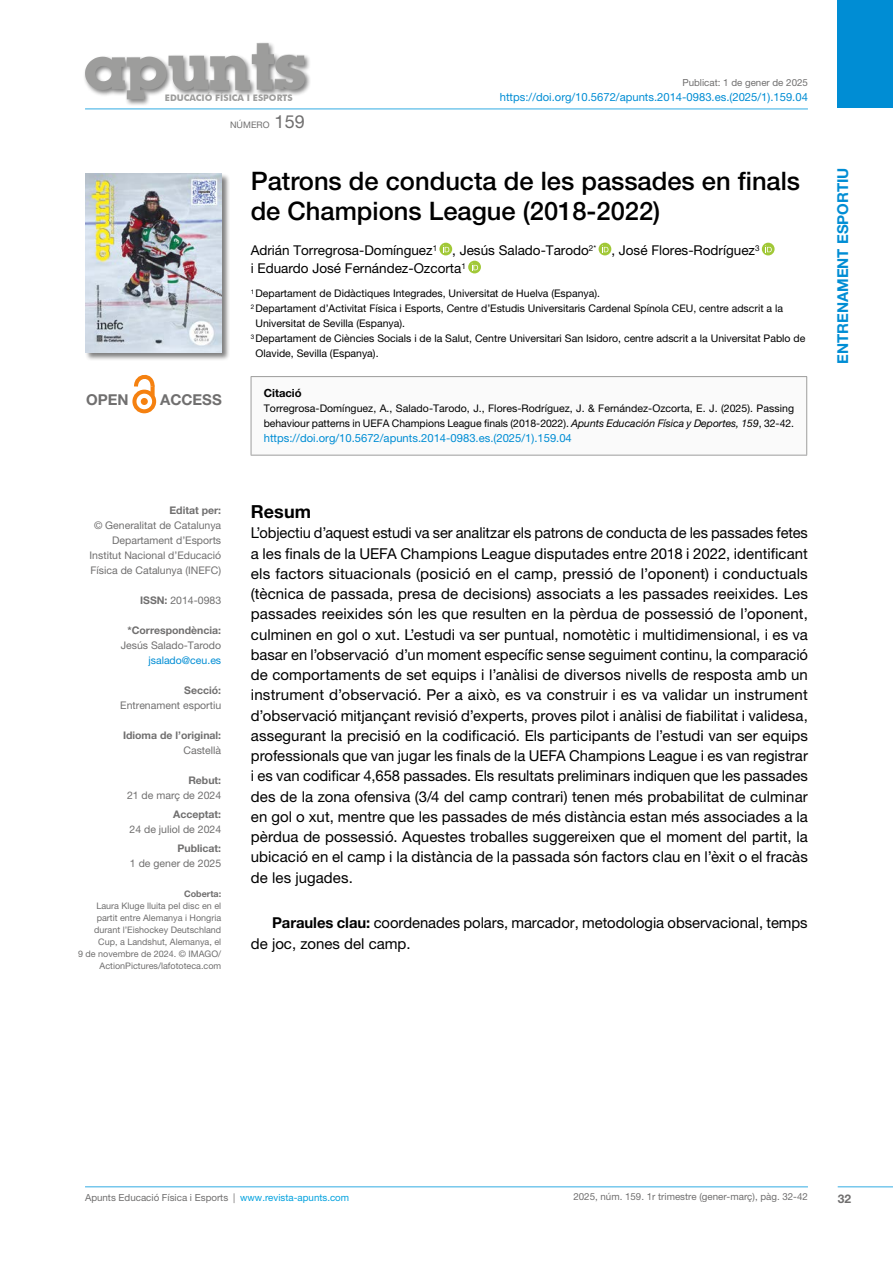
<style>
.page{position:relative;width:893px;height:1263px;background:#fff}
.page>*{position:absolute;margin:0;border:0;box-sizing:border-box;transform-origin:0 0}
.t1{font:500 25.5px/30px "Helvetica Neue LT Pro";color:#000}
.t2{font:700 18px "Helvetica Neue LT Pro";letter-spacing:.005em;color:#000}
.t3{font:15px/20.2px "Helvetica Neue LT Pro";color:#000;text-align:justify}
.t4{font:700 15px "Helvetica Neue LT Pro";color:#008dd4}
.t5{font:700 15px "Helvetica Neue LT Pro";color:#706f6f}
.t6{font:13.5px/18px "Helvetica Neue LT Pro";color:#000}
.t7{font:700 12px "Helvetica Neue LT Pro";color:#706f6f}
.t8{font:11.25px "Helvetica Neue LT Pro";color:#008dd4}
.t9{font:700 11.25px "Helvetica Neue LT Pro";color:#000}
.t10{font:10.5px/15px "Helvetica Neue LT Pro";color:#000}
.t11{font:10.5px/15px "Helvetica Neue LT Pro";color:#706f6f;text-align:right}
.t12{font:700 10.5px "Helvetica Neue LT Pro";color:#706f6f}
.t13{font:10.5px "Helvetica Neue LT Pro";color:#008dd4}
.t14{font:9.75px "Helvetica Neue LT Pro";color:#706f6f}
.t15{font:9px/12px "Helvetica Neue LT Pro";color:#706f6f;text-align:right}
.t16{font:700 9px "Futura BT";color:#9d9d9c}
.t17{font:700 9px "Helvetica Neue LT Pro";color:#706f6f}
.s1{font-size:18px}
.s2{font-weight:700}
.s3{font-style:italic}
.s4{color:#00a1de}
</style>
<div class="page">
<svg style="left:134px;top:392px;width:20px;height:19px"></svg>
<div style="left:132px;top:390px;width:24px;height:23px;border:4px solid #f58110;border-radius:50%"></div>
<div style="left:141px;top:398px;width:7px;height:7px;background:#f58110;border-radius:50%"></div>
<svg style="left:134px;top:374px;width:21px;height:21px"></svg>
<hr style="left:85px;top:109px;width:723px;height:1px;background:#32ace3">
<hr style="left:85px;top:1186px;width:723px;height:1px;background:#32ace3">
<hr style="left:838px;top:1186px;width:55px;height:1px;background:#32ace3">
<div style="left:838px;top:0;width:55px;height:108px;background:#008dd4"></div>
<div style="left:83px;top:41px;width:228px;height:65px;background:#000;opacity:.5"></div>
<svg style="left:85px;top:43px;width:220px;height:56px"></svg>
<div style="left:85px;top:173px;width:145px;height:188px;background:#000;opacity:.5"></div>
<img style="left:85px;top:173px;width:137px;height:179px">
<svg style="left:439px;top:243px;width:13px;height:12px"></svg>
<svg style="left:443px;top:245px;width:6px;height:7px"></svg>
<div style="left:599px;top:243px;width:12px;height:12px;background:#a1c837;border-radius:50%"></div>
<svg style="left:602px;top:245px;width:6px;height:7px"></svg>
<svg style="left:762px;top:243px;width:13px;height:12px"></svg>
<svg style="left:765px;top:245px;width:7px;height:7px"></svg>
<svg style="left:468px;top:261px;width:13px;height:12px"></svg>
<svg style="left:472px;top:263px;width:6px;height:7px"></svg>
<div style="left:251px;top:377px;width:556px;height:78px;background:#fafafa"></div>
<hr style="left:251px;top:376px;width:556px;height:1px;background:#9d9d9c">
<hr style="left:251px;top:377px;width:1px;height:78px;background:#9d9d9c">
<hr style="left:806px;top:377px;width:1px;height:78px;background:#9d9d9c">
<hr style="left:251px;top:455px;width:556px;height:1px;background:#9d9d9c">
<p class="t16" style="left:165px;top:93px;width:129px">EDUCACIÓ FÍSICA I ESPORTS</p>
<p class="t15" style="left:230px;top:119px;width:76px">NÚMERO <span class="s1">159</span></p>
<p class="t14" style="left:682px;top:77px;width:127px">Publicat: 1 de gener de 2025</p>
<p class="t8" style="left:500px;top:90px;width:310px">https://doi.org/10.5672/apunts.2014-0983.es.(2025/1).159.04</p>
<p class="t5" style="left:86px;top:391px;width:44px">OPEN</p>
<p class="t5" style="left:160px;top:391px;width:63px">ACCESS</p>
<p class="t12" style="left:170px;top:503px;width:53px">Editat per:</p>
<p class="t11" style="left:90px;top:517px;width:133px">© Generalitat de Catalunya<br>Departament d’Esports<br>Institut Nacional d’Educació<br>Física de Catalunya (INEFC)</p>
<p class="t11" style="left:140px;top:592px;width:83px"><span class="s2">ISSN:</span> 2014-0983</p>
<p class="t12" style="left:128px;top:623px;width:95px">*Correspondència:</p>
<p class="t11" style="left:121px;top:637px;width:102px">Jesús Salado-Tarodo</p>
<p class="t13" style="left:148px;top:654px;width:74px">jsalado@ceu.es</p>
<p class="t12" style="left:184px;top:683px;width:38px">Secció:</p>
<p class="t11" style="left:120px;top:697px;width:102px">Entrenament esportiu</p>
<p class="t12" style="left:123px;top:728px;width:100px">Idioma de l’original:</p>
<p class="t11" style="left:183px;top:742px;width:39px">Castellà</p>
<p class="t12" style="left:188px;top:773px;width:34px">Rebut:</p>
<p class="t11" style="left:127px;top:787px;width:96px">21 de març de 2024</p>
<p class="t12" style="left:173px;top:808px;width:50px">Acceptat:</p>
<p class="t11" style="left:130px;top:821px;width:93px">24 de juliol de 2024</p>
<p class="t12" style="left:177px;top:842px;width:45px">Publicat:</p>
<p class="t11" style="left:130px;top:856px;width:93px">1 de gener de 2025</p>
<p class="t17" style="left:184px;top:888px;width:39px">Coberta:</p>
<p class="t15" style="left:78px;top:900px;width:145px">Laura Kluge lluita pel disc en el partit entre Alemanya i Hongria durant l’Eishockey Deutschland<br>Cup, a Landshut, Alemanya, el<br>9 de novembre de 2024. © IMAGO/<br>ActionPictures/lafototeca.com</p>
<h1 class="t1" style="left:251px;top:166px;width:551px">Patrons de conducta de les passades en finals de Champions League (2018-2022)</h1>
<p class="t6" style="left:251px;top:241px;width:510px">Adrián Torregrosa-Domínguez<sup>1</sup> , Jesús Salado-Tarodo<sup>2*</sup> , José Flores-Rodríguez<sup>3 </sup>i Eduardo José Fernández-Ozcorta<sup>1</sup></p>
<p class="t10" style="left:251px;top:286px;width:351px"><sup>1</sup> Departament de Didàctiques Integrades, Universitat de Huelva (Espanya).</p>
<p class="t10" style="left:251px;top:301px;width:534px"><sup>2</sup> Departament d’Activitat Física i Esports, Centre d’Estudis Universitaris Cardenal Spínola CEU, centre adscrit a la</p>
<p class="t10" style="left:255px;top:316px;width:151px">Universitat de Sevilla (Espanya).</p>
<p class="t10" style="left:251px;top:331px;width:556px"><sup>3</sup> Departament de Ciències Socials i de la Salut, Centre Universitari San Isidoro, centre adscrit a la Universitat Pablo de</p>
<p class="t10" style="left:255px;top:346px;width:125px">Olavide, Sevilla (Espanya).</p>
<p class="t9" style="left:264px;top:386px;width:39px">Citació</p>
<p class="t10" style="left:264px;top:401px;width:532px">Torregrosa-Domínguez, A., Salado-Tarodo, J., Flores-Rodríguez, J. &amp; Fernández-Ozcorta, E. J. (2025). Passing behaviour patterns in UEFA Champions League finals (2018-2022). <span class="s3">Apunts Educación Física y Deportes, 159</span>, 32-42.</p>
<p class="t8" style="left:264px;top:432px;width:310px">https://doi.org/10.5672/apunts.2014-0983.es.(2025/1).159.04</p>
<p class="t2" style="left:251px;top:500px;width:62px">Resum</p>
<p class="t3" style="left:251px;top:523px;width:559px">L’objectiu d’aquest estudi va ser analitzar els patrons de conducta de les passades fetes a les finals de la UEFA Champions League disputades entre 2018 i 2022, identificant els factors situacionals (posició en el camp, pressió de l’oponent) i conductuals (tècnica de passada, presa de decisions) associats a les passades reeixides. Les passades reeixides són les que resulten en la pèrdua de possessió de l’oponent, culminen en gol o xut. L’estudi va ser puntual, nomotètic i multidimensional, i es va basar en l’observació d’un moment específic sense seguiment continu, la comparació de comportaments de set equips i l’anàlisi de diversos nivells de resposta amb un instrument d’observació. Per a això, es va construir i es va validar un instrument d’observació mitjançant revisió d’experts, proves pilot i anàlisi de fiabilitat i validesa, assegurant la precisió en la codificació. Els participants de l’estudi van ser equips professionals que van jugar les finals de la UEFA Champions League i es van registrar i es van codificar 4,658 passades. Els resultats preliminars indiquen que les passades des de la zona ofensiva (3/4 del camp contrari) tenen més probabilitat de culminar en gol o xut, mentre que les passades de més distància estan més associades a la pèrdua de possessió. Aquestes troballes suggereixen que el moment del partit, la ubicació en el camp i la distància de la passada són factors clau en l’èxit o el fracàs de les jugades.</p>
<p class="t3" style="left:251px;top:913px;width:558px;text-indent:21px"><span class="s2">Paraules clau:</span> coordenades polars, marcador, metodologia observacional, temps de joc, zones del camp.</p>
<p class="t4" style="left:833px;top:364px;width:198px;rotate:-90deg">ENTRENAMENT ESPORTIU</p>
<p class="t14" style="left:85px;top:1192px;width:266px">Apunts Educació Física i Esports | <span class="s4">www.revista-apunts.com</span></p>
<p class="t14" style="left:573px;top:1191px;width:236px">2025, núm. 159. 1r trimestre (gener-març), pàg. 32-42</p>
<p class="t7" style="left:838px;top:1191px;width:15px">32</p>
</div>
